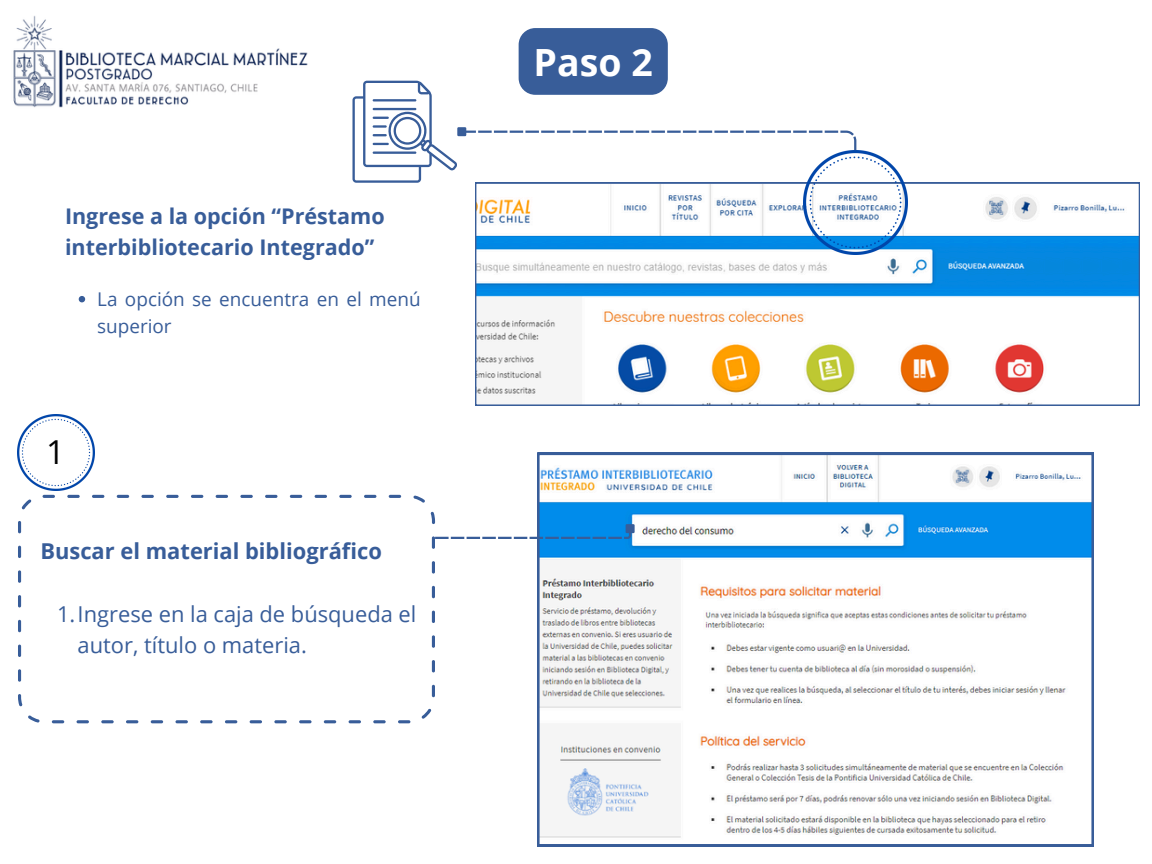
<style>
.page{position:relative;width:1152px;height:864px;background:#fff}
.page>*{position:absolute;margin:0;border:0;box-sizing:border-box;transform-origin:0 0}
.t1{font:700 37.5px "Open Sans";color:#fff}
.t2{font:33px "Open Sans";color:#000}
.t3{font:21.9px/31.5px "Open Sans";color:#385d99}
.t4{font:700 21.9px "Open Sans";color:#385d99}
.t5{font:700 21.6px/31.3px "Open Sans";color:#385d99}
.t6{font:18.9px/27.3px "Open Sans";color:#385d99}
</style>
<div class="page">
<img style="left:13px;top:16px;width:295px;height:92px">
<svg style="left:352px;top:81px;width:105px;height:102px"></svg>
<svg style="left:475px;top:183px;width:665px;height:222px"></svg>
<img style="left:803px;top:150px;width:105px;height:105px">
<svg style="left:466px;top:131px;width:390px;height:19px"></svg>
<div style="left:458px;top:128px;width:7px;height:7px;background:#385d99"></div>
<div style="left:457px;top:127px;width:9px;height:9px;border:2px solid #385d99"></div>
<svg style="left:537px;top:453px;width:557px;height:393px"></svg>
<div style="left:519px;top:28px;width:149px;height:67px;background:#385d99;border-radius:17px"></div>
<svg style="left:79px;top:296px;width:6px;height:6px"></svg>
<img style="left:18px;top:414px;width:76px;height:77px">
<svg style="left:18px;top:495px;width:417px;height:228px"></svg>
<svg style="left:435px;top:533px;width:196px;height:6px"></svg>
<div style="left:627px;top:525px;width:6px;height:7px;background:#385d99"></div>
<div style="left:626px;top:524px;width:9px;height:9px;border:2px solid #385d99"></div>
<p class="t5" style="left:65px;top:199px;width:321px">Ingrese a la opción “Préstamo interbibliotecario Integrado”</p>
<p class="t6" style="left:97px;top:285px;width:325px">La opción se encuentra en el menú superior</p>
<p class="t2" style="left:46px;top:428px;width:20px">1</p>
<p class="t4" style="left:40px;top:535px;width:343px">Buscar el material bibliográfico</p>
<h1 class="t3" style="left:78px;top:597px;width:340px;text-indent:-21px">1.Ingrese en la caja de búsqueda el autor, título o materia.</h1>
<p class="t1" style="left:534px;top:36px;width:121px">Paso 2</p>
</div>
